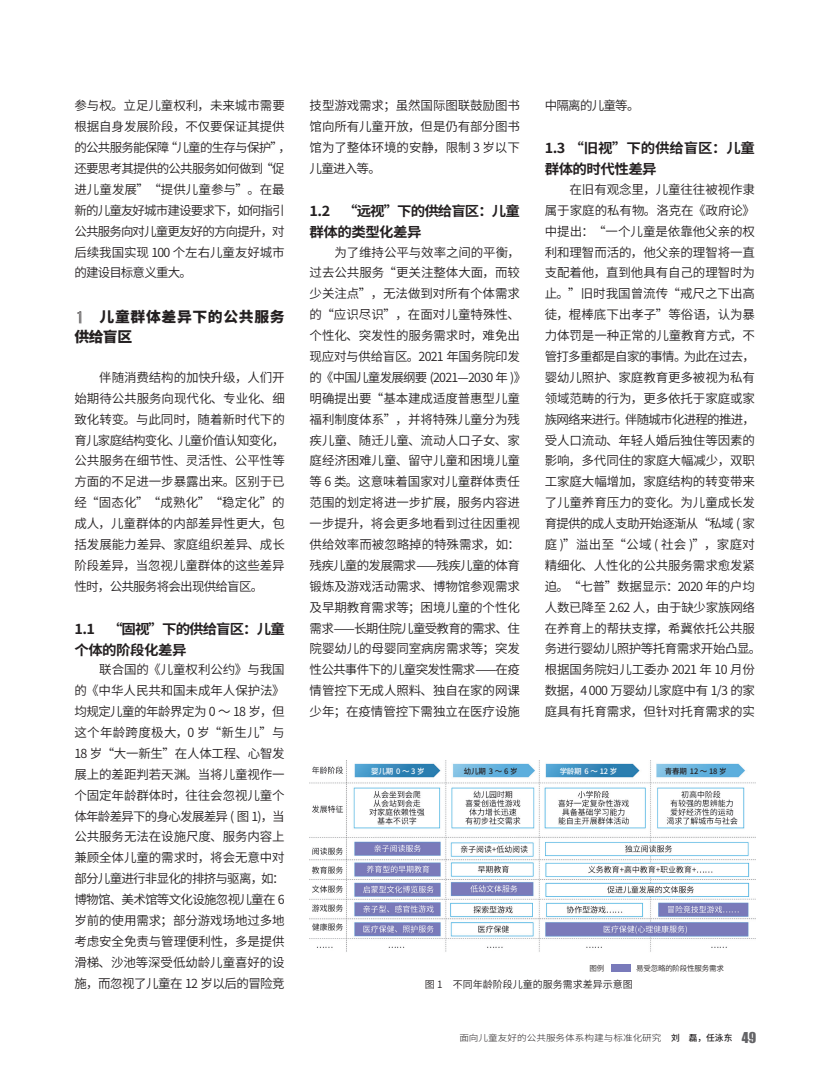
<style>
.page{position:relative;width:826px;height:1085px;background:#fff}
.page>*{position:absolute;margin:0;border:0;box-sizing:border-box;transform-origin:0 0}
.一级标题{font:800 14.38px/19.2px "Source Han Sans CN";letter-spacing:.045em;color:#231f20}
.二级标题{font:700 13.75px/20.9px "Source Han Sans CN";letter-spacing:-.035em;color:#231f20;scale:1.05 1}
.t1{font:13.75px "Impact";color:#636366}
.正文{font:12.5px/20.9px "Source Han Sans CN";letter-spacing:-.01em;color:#231f20;text-align:justify}
.正文-2{font:12.5px/20.9px "Source Han Sans CN";letter-spacing:-.06em;color:#231f20}
.图说{font:10px "Source Han Sans CN";color:#231f20}
.右页脚{font:300 8.75px "Source Han Sans CN";color:#231f20;scale:1.1 1}
.右页脚-2{font:500 8.75px "Source Han Sans CN";color:#231f20}
.框图文字{font:500 7.5px "Source Han Sans CN";letter-spacing:-.025em;color:#231f20}
.框图文字-2{font:500 7.5px "Source Han Sans CN";letter-spacing:-.025em;color:#fff}
.图例文字{font:7.5px "Source Han Sans CN";letter-spacing:-.025em;color:#231f20}
.s1{font-family:"H Yb 7 gj";font-weight:400;font-size:17.5px}
</style>
<div class="page">
<div style="left:611px;top:964px;width:20px;height:7px;background:#797aba"></div>
<img style="left:309px;top:760px;width:446px;height:192px">
<p class="正文-2" style="left:74px;top:95px;width:218px">参与权。立足儿童权利，未来城市需要根据自身发展阶段，不仅要保证其提供的公共服务能保障“儿童的生存与保护”，还要思考其提供的公共服务如何做到“促进儿童发展”“提供儿童参与”。在最新的儿童友好城市建设要求下，如何指引公共服务向对儿童更友好的方向提升，对后续我国实现 100 个左右儿童友好城市的建设目标意义重大。</p>
<p class="一级标题" style="left:74px;top:308px;width:212px"><span class="s1">1</span>　儿童群体差异下的公共服务供给盲区</p>
<p class="正文" style="left:74px;top:367px;width:212px;text-indent:25px">伴随消费结构的加快升级，人们开始期待公共服务向现代化、专业化、细致化转变。与此同时，随着新时代下的育儿家庭结构变化、儿童价值认知变化，公共服务在细节性、灵活性、公平性等方面的不足进一步暴露出来。区别于已经“固态化”“成熟化”“稳定化”的成人，儿童群体的内部差异性更大，包括发展能力差异、家庭组织差异、成长阶段差异，当忽视儿童群体的这些差异性时，公共服务将会出现供给盲区。</p>
<p class="二级标题" style="left:74px;top:618px;width:202px">1.1　“固视”下的供给盲区：儿童个体的阶段化差异</p>
<p class="正文" style="left:74px;top:659px;width:212px;text-indent:25px">联合国的《儿童权利公约》与我国的《中华人民共和国未成年人保护法》均规定儿童的年龄界定为 0 ～ 18 岁，但这个年龄跨度极大，0 岁“新生儿”与18 岁“大一新生”在人体工程、心智发展上的差距判若天渊。当将儿童视作一个固定年龄群体时，往往会忽视儿童个体年龄差异下的身心发展差异 ( 图 1)，当公共服务无法在设施尺度、服务内容上兼顾全体儿童的需求时，将会无意中对部分儿童进行非显化的排挤与驱离，如：博物馆、美术馆等文化设施忽视儿童在 6岁前的使用需求；部分游戏场地过多地考虑安全免责与管理便利性，多是提供滑梯、沙池等深受低幼龄儿童喜好的设施，而忽视了儿童在 12 岁以后的冒险竞</p>
<p class="正文" style="left:309px;top:95px;width:212px">技型游戏需求；虽然国际图联鼓励图书馆向所有儿童开放，但是仍有部分图书馆为了整体环境的安静，限制 3 岁以下儿童进入等。</p>
<p class="二级标题" style="left:309px;top:201px;width:202px">1.2　“远视”下的供给盲区：儿童群体的类型化差异</p>
<p class="正文" style="left:309px;top:242px;width:218px;text-align:left;text-indent:25px">为了维持公平与效率之间的平衡，过去公共服务“更关注整体大面，而较少关注点”，无法做到对所有个体需求的“应识尽识”，在面对儿童特殊性、个性化、突发性的服务需求时，难免出现应对与供给盲区。2021 年国务院印发的《中国儿童发展纲要 (2021—2030 年 )》明确提出要“基本建成适度普惠型儿童福利制度体系”，并将特殊儿童分为残疾儿童、随迁儿童、流动人口子女、家庭经济困难儿童、留守儿童和困境儿童等 6 类。这意味着国家对儿童群体责任范围的划定将进一步扩展，服务内容进一步提升，将会更多地看到过往因重视供给效率而被忽略掉的特殊需求，如：残疾儿童的发展需求—残疾儿童的体育锻炼及游戏活动需求、博物馆参观需求及早期教育需求等；困境儿童的个性化需求—长期住院儿童受教育的需求、住院婴幼儿的母婴同室病房需求等；突发性公共事件下的儿童突发性需求—在疫情管控下无成人照料、独自在家的网课少年；在疫情管控下需独立在医疗设施</p>
<p class="正文-2" style="left:544px;top:95px;width:96px">中隔离的儿童等。</p>
<p class="二级标题" style="left:544px;top:138px;width:202px">1.3 “旧视”下的供给盲区：儿童群体的时代性差异</p>
<p class="正文" style="left:544px;top:179px;width:218px;text-align:left;text-indent:25px">在旧有观念里，儿童往往被视作隶属于家庭的私有物。洛克在《政府论》中提出：“一个儿童是依靠他父亲的权利和理智而活的，他父亲的理智将一直支配着他，直到他具有自己的理智时为止。”旧时我国曾流传“戒尺之下出高徒，棍棒底下出孝子”等俗语，认为暴力体罚是一种正常的儿童教育方式，不管打多重都是自家的事情。为此在过去，婴幼儿照护、家庭教育更多被视为私有领域范畴的行为，更多依托于家庭或家族网络来进行。伴随城市化进程的推进，受人口流动、年轻人婚后独住等因素的影响，多代同住的家庭大幅减少，双职工家庭大幅增加，家庭结构的转变带来了儿童养育压力的变化。为儿童成长发育提供的成人支助开始逐渐从“私域 ( 家庭 )”溢出至“公域 ( 社会 )”，家庭对精细化、人性化的公共服务需求愈发紧迫。“七普”数据显示：2020 年的户均人数已降至 2.62 人，由于缺少家族网络在养育上的帮扶支撑，希冀依托公共服务进行婴幼儿照护等托育需求开始凸显。根据国务院妇儿工委办 2021 年 10 月份数据，4 000 万婴幼儿家庭中有 1/3 的家庭具有托育需求，但针对托育需求的实</p>
<p class="框图文字-2" style="left:371px;top:766px;width:55px">婴儿期 0～3岁</p>
<p class="框图文字" style="left:464px;top:766px;width:55px">幼儿期 3～6岁</p>
<p class="框图文字-2" style="left:559px;top:766px;width:59px">学龄期 6 ～ 12 岁</p>
<p class="框图文字" style="left:665px;top:766px;width:63px">青春期 12 ～ 18 岁</p>
<p class="图例文字" style="left:589px;top:963px;width:16px">图例</p>
<p class="图例文字" style="left:636px;top:963px;width:89px">易受忽略的阶段性服务需求</p>
<p class="图说" style="left:425px;top:978px;width:209px">图 1　不同年龄阶段儿童的服务需求差异示意图</p>
<p class="右页脚" style="left:459px;top:1032px;width:180px">面向儿童友好的公共服务体系构建与标准化研究</p>
<p class="右页脚-2" style="left:671px;top:1032px;width:63px">刘　磊，任泳东</p>
<p class="t1" style="left:742px;top:1026px;width:16px">49</p>
</div>
